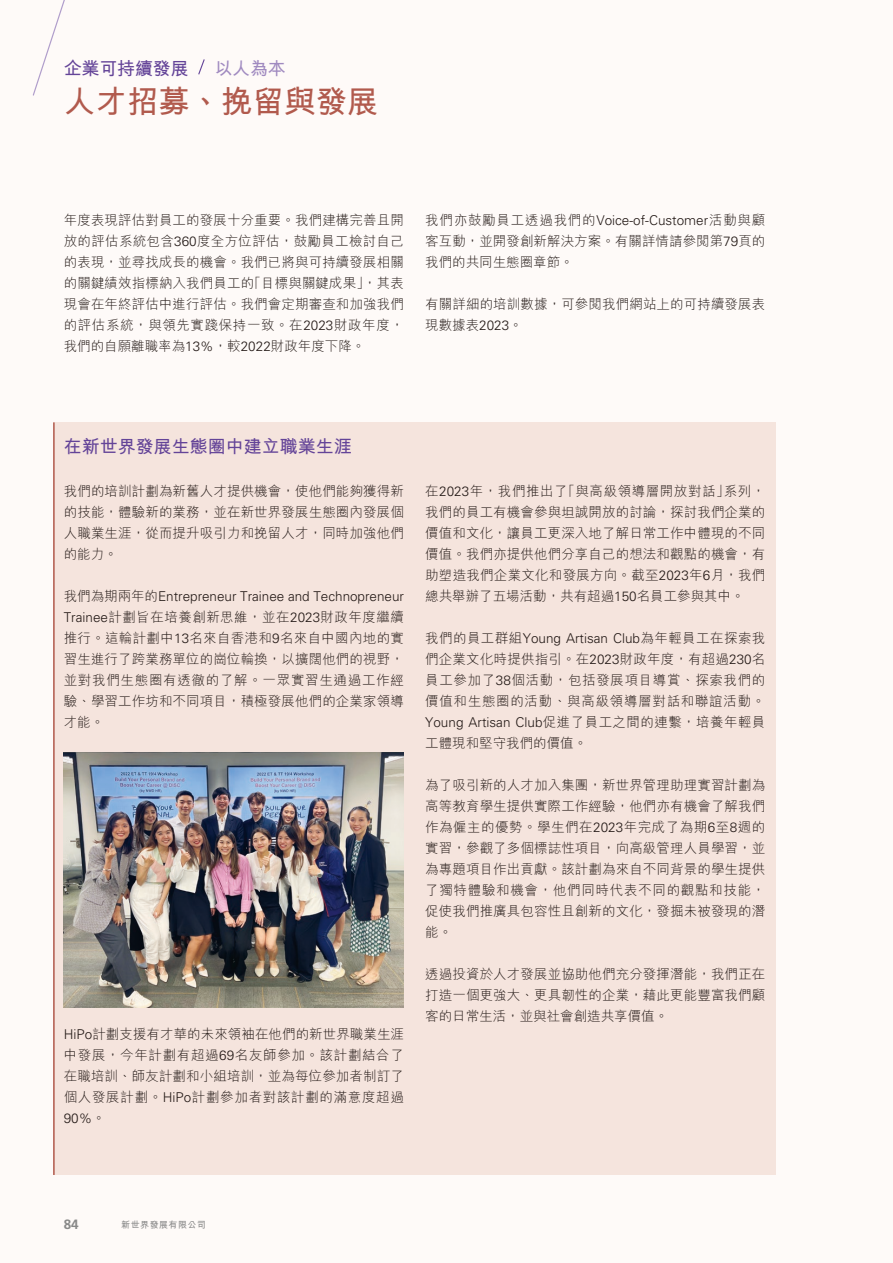
<style>
.page{position:relative;width:893px;height:1263px;background:#fefaf8}
.page>*{position:absolute;margin:0;border:0;box-sizing:border-box;transform-origin:0 0}
.t1{font:700 31.5px "M Hei HK";color:#b15a4d}
.t2{font:700 18px "M Hei HK";color:#644498}
.t3{font:700 18px "M Hei HK";color:#a08ac0}
.t4{font:300 13.5px/21px "M Hei HK";letter-spacing:.01em;color:#231916;text-align:justify}
.t5{font:300 13.5px "Univers LT Std";color:#231916}
.t6{font:700 13.5px "Frutiger LT Std";color:#898989}
.t7{font:700 9px "M Hei HK";letter-spacing:.05em;color:#898989}
.s1{font-family:"Univers LT Std"}
.s2{font-family:"M Hei HK"}
</style>
<div class="page">
<svg style="left:33px;top:0;width:32px;height:96px"></svg>
<svg style="left:198px;top:59px;width:7px;height:16px"></svg>
<div style="left:53px;top:422px;width:723px;height:753px;background:#f5e4dd"></div>
<hr style="left:53px;top:422px;width:2px;height:753px;background:#b15a4d">
<img style="left:64px;top:752px;width:340px;height:256px">
<h2 class="t2" style="left:64px;top:55px;width:126px">企業可持續發展</h2>
<h2 class="t3" style="left:214px;top:55px;width:73px">以人為本</h2>
<h1 class="t1" style="left:64px;top:79px;width:316px">人才招募、挽留與發展</h1>
<p class="t4" style="left:64px;top:209px;width:342px">年度表現評估對員工的發展十分重要。我們建構完善且開放的評估系統包含<span class="s1">360</span>度全方位評估，鼓勵員工檢討自己的表現，並尋找成長的機會。我們已將與可持續發展相關的關鍵績效指標納入我們員工的「目標與關鍵成果」，其表現會在年終評估中進行評估。我們會定期審查和加強我們的評估系統，與領先實踐保持一致。在<span class="s1">2023</span>財政年度，我們的自願離職率為<span class="s1">13%</span>，較<span class="s1">2022</span>財政年度下降。</p>
<p class="t5" style="left:425px;top:212px;width:342px"><span class="s2">我們亦鼓勵員工透過我們的</span>Voice-of-Customer<span class="s2">活動與顧</span></p>
<p class="t4" style="left:425px;top:230px;width:342px">客互動，並開發創新解決方案。有關詳情請參閱第<span class="s1">79</span>頁的我們的共同生態圈章節。</p>
<p class="t4" style="left:425px;top:293px;width:342px">有關詳細的培訓數據，可參閱我們網站上的可持續發展表現數據表<span class="s1">2023</span>。</p>
<h2 class="t2" style="left:64px;top:434px;width:289px">在新世界發展生態圈中建立職業生涯</h2>
<p class="t4" style="left:64px;top:480px;width:342px">我們的培訓計劃為新舊人才提供機會，使他們能夠獲得新的技能，體驗新的業務，並在新世界發展生態圈內發展個人職業生涯，從而提升吸引力和挽留人才，同時加強他們的能力。</p>
<p class="t5" style="left:64px;top:588px;width:342px"><span class="s2">我們為期兩年的</span>Entrepreneur Trainee and Technopreneur</p>
<p class="t4" style="left:64px;top:606px;width:342px"><span class="s1">Trainee</span>計劃旨在培養創新思維，並在<span class="s1">2023</span>財政年度繼續推行。這輪計劃中<span class="s1">13</span>名來自香港和<span class="s1">9</span>名來自中國內地的實習生進行了跨業務單位的崗位輪換，以擴闊他們的視野，並對我們生態圈有透徹的了解。一眾實習生通過工作經驗、學習工作坊和不同項目，積極發展他們的企業家領導才能。</p>
<p class="t4" style="left:64px;top:1023px;width:342px"><span class="s1">HiPo</span>計劃支援有才華的未來領袖在他們的新世界職業生涯中發展，今年計劃有超過<span class="s1">69</span>名友師參加。該計劃結合了在職培訓、師友計劃和小組培訓，並為每位參加者制訂了個人發展計劃。<span class="s1">HiPo</span>計劃參加者對該計劃的滿意度超過</p>
<p class="t5" style="left:64px;top:1110px;width:44px">90%<span class="s2">。</span></p>
<p class="t4" style="left:425px;top:480px;width:342px">在<span class="s1">2023</span>年，我們推出了「與高級領導層開放對話」系列，我們的員工有機會參與坦誠開放的討論，探討我們企業的價值和文化，讓員工更深入地了解日常工作中體現的不同價值。我們亦提供他們分享自己的想法和觀點的機會，有助塑造我們企業文化和發展方向。截至<span class="s1">2023</span>年<span class="s1">6</span>月，我們總共舉辦了五場活動，共有超過<span class="s1">150</span>名員工參與其中。</p>
<p class="t4" style="left:425px;top:627px;width:342px">我們的員工群組<span class="s1">Young Artisan Club</span>為年輕員工在探索我們企業文化時提供指引。在<span class="s1">2023</span>財政年度，有超過<span class="s1">230</span>名員工參加了<span class="s1">38</span>個活動，包括發展項目導賞、探索我們的價值和生態圈的活動、與高級領導層對話和聯誼活動。</p>
<p class="t5" style="left:425px;top:714px;width:342px">Young Artisan Club<span class="s2">促進了員工之間的連繫，培養年輕員</span></p>
<p class="t4" style="left:425px;top:732px;width:163px">工體現和堅守我們的價值。</p>
<p class="t4" style="left:425px;top:774px;width:342px">為了吸引新的人才加入集團，新世界管理助理實習計劃為高等教育學生提供實際工作經驗，他們亦有機會了解我們作為僱主的優勢。學生們在<span class="s1">2023</span>年完成了為期<span class="s1">6</span>至<span class="s1">8</span>週的實習，參觀了多個標誌性項目，向高級管理人員學習，並為專題項目作出貢獻。該計劃為來自不同背景的學生提供了獨特體驗和機會，他們同時代表不同的觀點和技能，促使我們推廣具包容性且創新的文化，發掘未被發現的潛能。</p>
<p class="t4" style="left:425px;top:963px;width:342px">透過投資於人才發展並協助他們充分發揮潛能，我們正在打造一個更強大、更具韌性的企業，藉此更能豐富我們顧客的日常生活，並與社會創造共享價值。</p>
<p class="t6" style="left:64px;top:1216px;width:17px">84</p>
<p class="t7" style="left:121px;top:1218px;width:86px">新世界發展有限公司</p>
</div>
